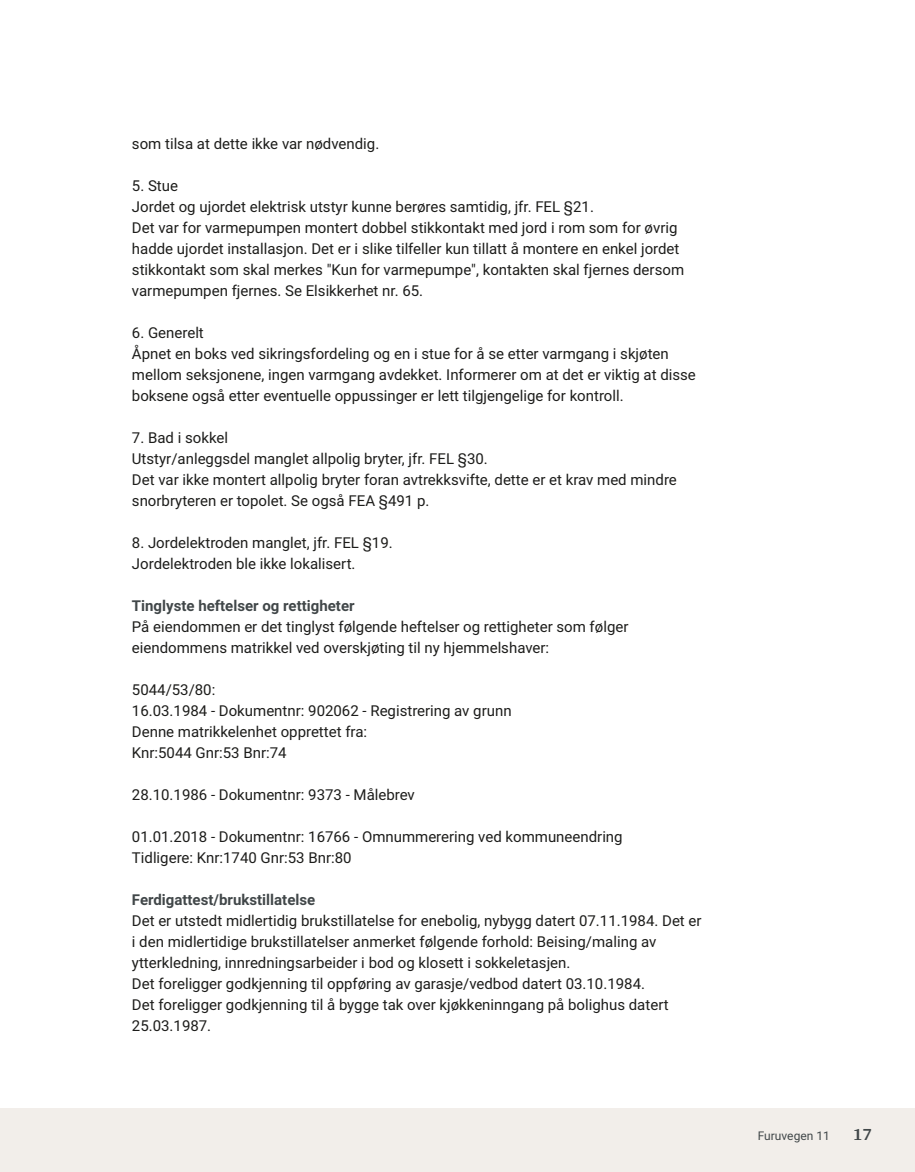
<style>
.page{position:relative;width:915px;height:1172px;background:#fff}
.page>*{position:absolute;margin:0;border:0;box-sizing:border-box;transform-origin:0 0}
.t1{font:700 18px "Arya";color:#414749}
.t2{font:15px/21px "Roboto Vitec";color:#1d1d1b}
.t3{font:700 15px "Roboto Vitec";color:#414749}
.t4{font:12px "Roboto Vitec";color:#414749}
</style>
<div class="page">
<div style="left:0;top:1108px;width:914px;height:64px;background:#f2eeea"></div>
<p class="t2" style="left:132px;top:132px;width:249px">som tilsa at dette ikke var nødvendig.</p>
<p class="t2" style="left:132px;top:174px;width:553px">5. Stue<br>Jordet og ujordet elektrisk utstyr kunne berøres samtidig, jfr. FEL §21.<br>Det var for varmepumpen montert dobbel stikkontakt med jord i rom som for øvrig hadde ujordet installasjon. Det er i slike tilfeller kun tillatt å montere en enkel jordet stikkontakt som skal merkes "Kun for varmepumpe", kontakten skal fjernes dersom varmepumpen fjernes. Se Elsikkerhet nr. 65.</p>
<p class="t2" style="left:132px;top:321px;width:565px">6. Generelt<br>Åpnet en boks ved sikringsfordeling og en i stue for å se etter varmgang i skjøten mellom seksjonene, ingen varmgang avdekket. Informerer om at det er viktig at disse boksene også etter eventuelle oppussinger er lett tilgjengelige for kontroll.</p>
<p class="t2" style="left:132px;top:426px;width:546px">7. Bad i sokkel<br>Utstyr/ anleggsdel manglet allpolig bryter, jfr. FEL §30.<br>Det var ikke montert allpolig bryter foran avtrekksvifte, dette er et krav med mindre snorbryteren er topolet. Se også FEA §491 p.</p>
<p class="t2" style="left:132px;top:531px;width:262px">8. Jordelektroden manglet, jfr. FEL §19.<br>Jordelektroden ble ikke lokalisert.</p>
<p class="t3" style="left:132px;top:595px;width:224px">Tinglyste heftelser og rettigheter</p>
<p class="t2" style="left:132px;top:615px;width:498px">På eiendommen er det tinglyst følgende heftelser og rettigheter som følger eiendommens matrikkel ved overskjøting til ny hjemmelshaver:</p>
<p class="t2" style="left:132px;top:678px;width:381px">5044/ 53/ 80:<br>16.03.1984 ‑ Dokumentnr: 902062 ‑ Registrering av grunn<br>Denne matrikkelenhet opprettet fra:<br>Knr:5044 Gnr:53 Bnr:74</p>
<p class="t2" style="left:132px;top:783px;width:284px">28.10.1986 ‑ Dokumentnr: 9373 ‑ Målebrev</p>
<p class="t2" style="left:132px;top:825px;width:492px">01.01.2018 ‑ Dokumentnr: 16766 ‑ Omnummerering ved kommuneendring<br>Tidligere: Knr:1740 Gnr:53 Bnr:80</p>
<p class="t3" style="left:132px;top:889px;width:185px">Ferdigattest/ brukstillatelse</p>
<p class="t2" style="left:132px;top:909px;width:571px">Det er utstedt midlertidig brukstillatelse for enebolig, nybygg datert 07.11.1984. Det er i den midlertidige brukstillatelser anmerket følgende forhold: Beising/ maling av ytterkledning, innredningsarbeider i bod og klosett i sokkeletasjen.<br>Det foreligger godkjenning til oppføring av garasje/ vedbod datert 03.10.1984.<br>Det foreligger godkjenning til å bygge tak over kjøkkeninngang på bolighus datert 25.03.1987.</p>
<p class="t4" style="left:757px;top:1127px;width:74px">Furuvegen 11</p>
<p class="t1" style="left:852px;top:1123px;width:21px">17</p>
</div>
